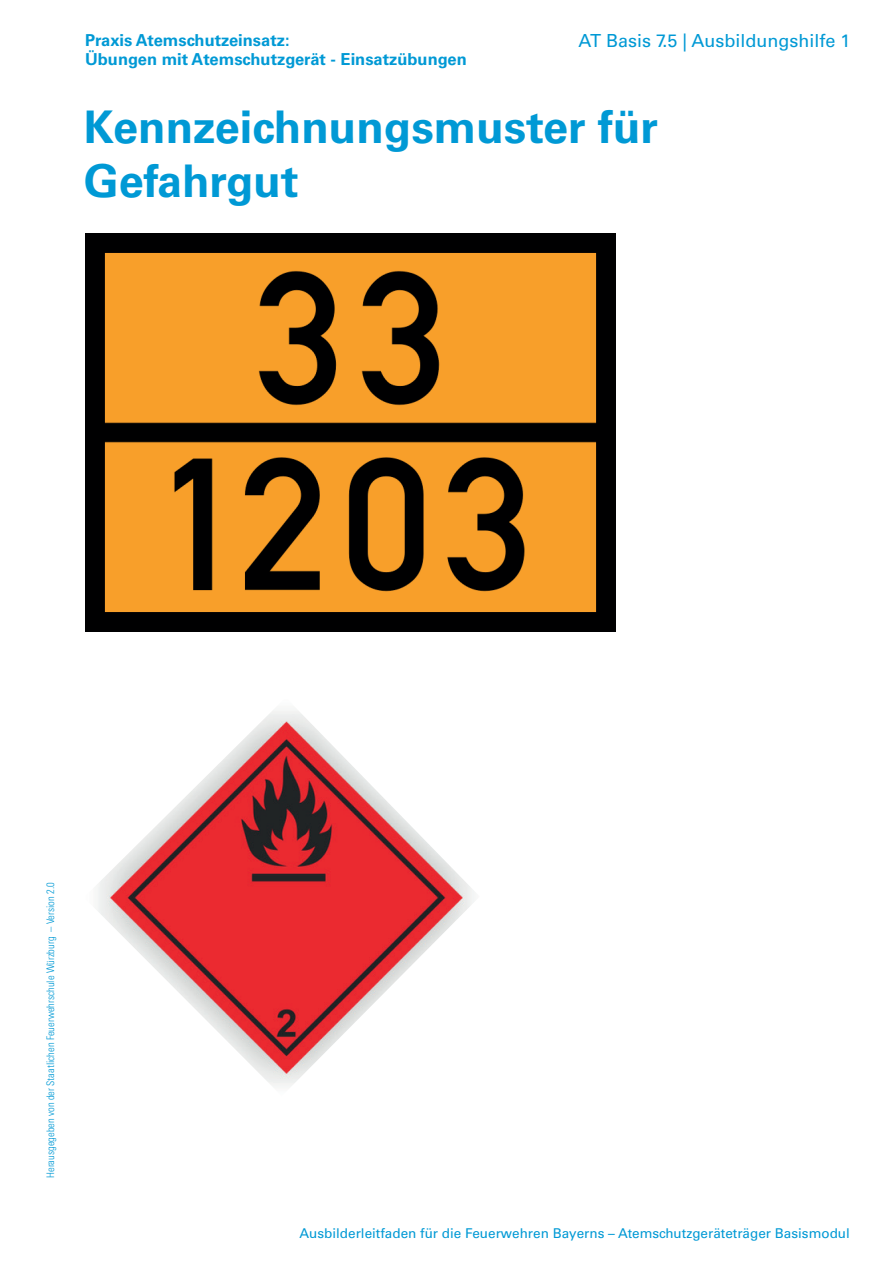
<style>
.page{position:relative;width:893px;height:1263px;background:#fff}
.page>*{position:absolute;margin:0;border:0;box-sizing:border-box;transform-origin:0 0}
.t1{font:700 45px/54px "Univers LT Std";color:#0099d5}
.t2{font:18px "Univers LT Std";color:#0099d5}
.t3{font:700 16.5px "Univers LT Std";color:#0099d5}
.t4{font:13.5px "Univers LT Std";color:#0099d5}
.t5{font:300 condensed 10.5px "Univers LT Pro";color:#0099d5}
</style>
<div class="page">
<img style="left:98px;top:710px;width:376px;height:376px">
<img style="left:85px;top:234px;width:530px;height:397px">
<p class="t3" style="left:85px;top:30px;width:206px">Praxis Atemschutzeinsatz:</p>
<h2 class="t2" style="left:578px;top:30px;width:274px">AT Basis 7.5 | Ausbildungshilfe 1</h2>
<p class="t3" style="left:85px;top:50px;width:383px">Übungen mit Atemschutzgerät - Einsatzübungen</p>
<h1 class="t1" style="left:84px;top:101px;width:576px">Kennzeichnungsmuster für<br>Gefahrgut</h1>
<p class="t5" style="left:43px;top:1178px;width:297px;rotate:-90deg">Herausgegeben von der Staatlichen Feuerwehrschule Würzburg – Version 2.0</p>
<p class="t4" style="left:299px;top:1225px;width:552px">Ausbilderleitfaden für die Feuerwehren Bayerns – Atemschutzgeräteträger Basismodul</p>
</div>
